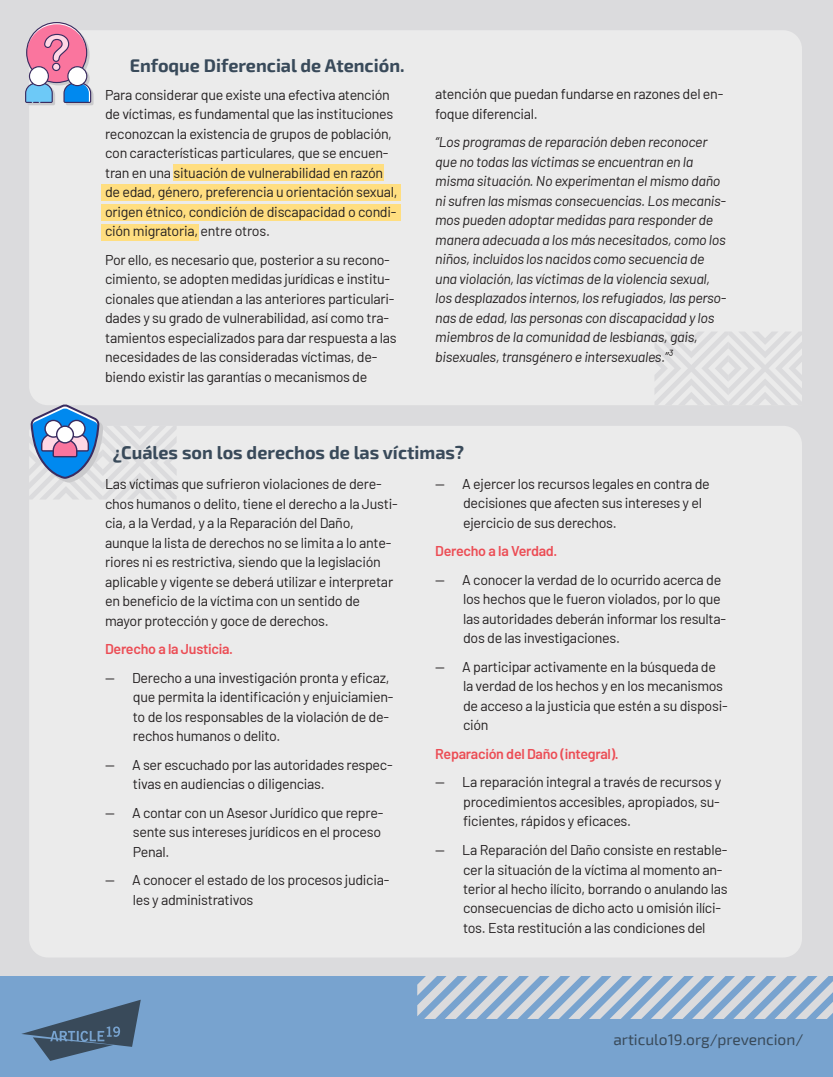
<style>
.page{position:relative;width:833px;height:1077px;background:#fff}
.page>*{position:absolute;margin:0;border:0;box-sizing:border-box;transform-origin:0 0}
.t1{font:700 18px "Exo 2";color:#394a5a}
.t2{font:15.52px "Exo 2";color:#394a5a}
.t3{font:14.25px/19.5px "Barlow";letter-spacing:-.02em;color:#231f20}
.t4{font:italic 14.25px/19.5px "Barlow";letter-spacing:-.02em;color:#231f20}
.t5{font:600 14.25px "Barlow";letter-spacing:-.02em;color:#eb4d55}
</style>
<div class="page">
<div style="left:0;top:0;width:832px;height:1076px;background:#dbdbdd"></div>
<div style="left:29px;top:30px;width:772px;height:375px;background:#ebebeb"></div>
<div style="left:29px;top:426px;width:772px;height:531px;background:#ebebeb"></div>
<svg style="left:654px;top:331px;width:147px;height:74px"></svg>
<div style="left:0;top:976px;width:832px;height:101px;background:#78a3cf"></div>
<svg style="left:21px;top:999px;width:120px;height:62px"></svg>
<svg style="left:417px;top:976px;width:415px;height:43px"></svg>
<div style="left:173px;top:164px;width:211px;height:16px;background:#ffde80"></div>
<div style="left:101px;top:184px;width:300px;height:17px;background:#ffde80"></div>
<div style="left:101px;top:204px;width:300px;height:17px;background:#ffde80"></div>
<div style="left:101px;top:224px;width:98px;height:17px;background:#ffde80"></div>
<svg style="left:29px;top:404px;width:147px;height:95px"></svg>
<svg style="left:25px;top:22px;width:68px;height:83px"></svg>
<p class="t1" style="left:130px;top:52px;width:276px">Enfoque Diferencial de Atención.</p>
<p class="t3" style="left:105px;top:84px;width:294px">Para considerar que existe una efectiva atención de víctimas, es fundamental que las instituciones reconozcan la existencia de grupos de población, con características particulares, que se encuen&shy;tran en una situación de vulnerabilidad en razón de edad, género, preferencia u orientación sexual, origen étnico, condición de discapacidad o condi&shy;ción migratoria, entre otros.</p>
<p class="t3" style="left:105px;top:248px;width:293px">Por ello, es necesario que, posterior a su recono&shy;cimiento, se adopten medidas jurídicas e institu&shy;cionales que atiendan a las anteriores particulari&shy;dades y su grado de vulnerabilidad, así como tra&shy;tamientos especializados para dar respuesta a las necesidades de las consideradas víctimas, de&shy;biendo existir las garantías o mecanismos de</p>
<p class="t3" style="left:435px;top:83px;width:289px">atención que puedan fundarse en razones del en&shy;foque diferencial.</p>
<p class="t4" style="left:435px;top:131px;width:292px">“Los programas de reparación deben reconocer que no todas las víctimas se encuentran en la misma situación. No experimentan el mismo daño ni sufren las mismas consecuencias. Los mecanis&shy;mos pueden adoptar medidas para responder de manera adecuada a los más necesitados, como los niños, incluidos los nacidos como secuencia de una violación, las víctimas de la violencia sexual, los desplazados internos, los refugiados, las perso&shy;nas de edad, las personas con discapacidad y los miembros de la comunidad de lesbianas, gais, bisexuales, transgénero e intersexuales.”³</p>
<p class="t1" style="left:113px;top:440px;width:352px">¿Cuáles son los derechos de las víctimas?</p>
<p class="t3" style="left:105px;top:473px;width:294px">Las víctimas que sufrieron violaciones de dere&shy;chos humanos o delito, tiene el derecho a la Justi&shy;cia, a la Verdad, y a la Reparación del Daño, aunque la lista de derechos no se limita a lo ante&shy;riores ni es restrictiva, siendo que la legislación aplicable y vigente se deberá utilizar e interpretar en beneficio de la víctima con un sentido de mayor protección y goce de derechos.</p>
<p class="t5" style="left:105px;top:638px;width:129px">Derecho a la Justicia.</p>
<p class="t3" style="left:133px;top:666px;width:262px;text-indent:-28px">— Derecho a una investigación pronta y eficaz, que permita la identificación y enjuiciamien&shy;to de los responsables de la violación de de&shy;rechos humanos o delito.</p>
<p class="t3" style="left:133px;top:753px;width:261px;text-indent:-28px">— A ser escuchado por las autoridades respec&shy;tivas en audiencias o diligencias.</p>
<p class="t3" style="left:133px;top:801px;width:252px;text-indent:-28px">— A contar con un Asesor Jurídico que repre&shy;sente sus intereses jurídicos en el proceso<br>Penal.</p>
<p class="t3" style="left:133px;top:869px;width:258px;text-indent:-28px">— A conocer el estado de los procesos judicia&shy;les y administrativos</p>
<p class="t3" style="left:463px;top:473px;width:248px;text-indent:-28px">— A ejercer los recursos legales en contra de decisiones que afecten sus intereses y el ejercicio de sus derechos.</p>
<p class="t5" style="left:435px;top:541px;width:124px">Derecho a la Verdad.</p>
<p class="t3" style="left:463px;top:569px;width:264px;text-indent:-28px">— A conocer la verdad de lo ocurrido acerca de los hechos que le fueron violados, por lo que las autoridades deberán informar los resulta&shy;dos de las investigaciones.</p>
<p class="t3" style="left:463px;top:656px;width:266px;text-indent:-28px">— A participar activamente en la búsqueda de la verdad de los hechos y en los mecanismos de acceso a la justicia que estén a su disposi&shy;ción</p>
<p class="t5" style="left:435px;top:743px;width:185px">Reparación del Daño (integral).</p>
<p class="t3" style="left:463px;top:771px;width:259px;text-align:justify;text-indent:-28px">— La reparación integral a través de recursos y procedimientos accesibles, apropiados, su&shy;ficientes, rápidos y eficaces.</p>
<p class="t3" style="left:463px;top:839px;width:266px;text-indent:-28px">— La Reparación del Daño consiste en restable&shy;cer la situación de la víctima al momento an&shy;terior al hecho ilícito, borrando o anulando las consecuencias de dicho acto u omisión ilíci&shy;tos. Esta restitución a las condiciones del</p>
<p class="t2" style="left:613px;top:1028px;width:191px">articulo19.org/prevencion/</p>
</div>
